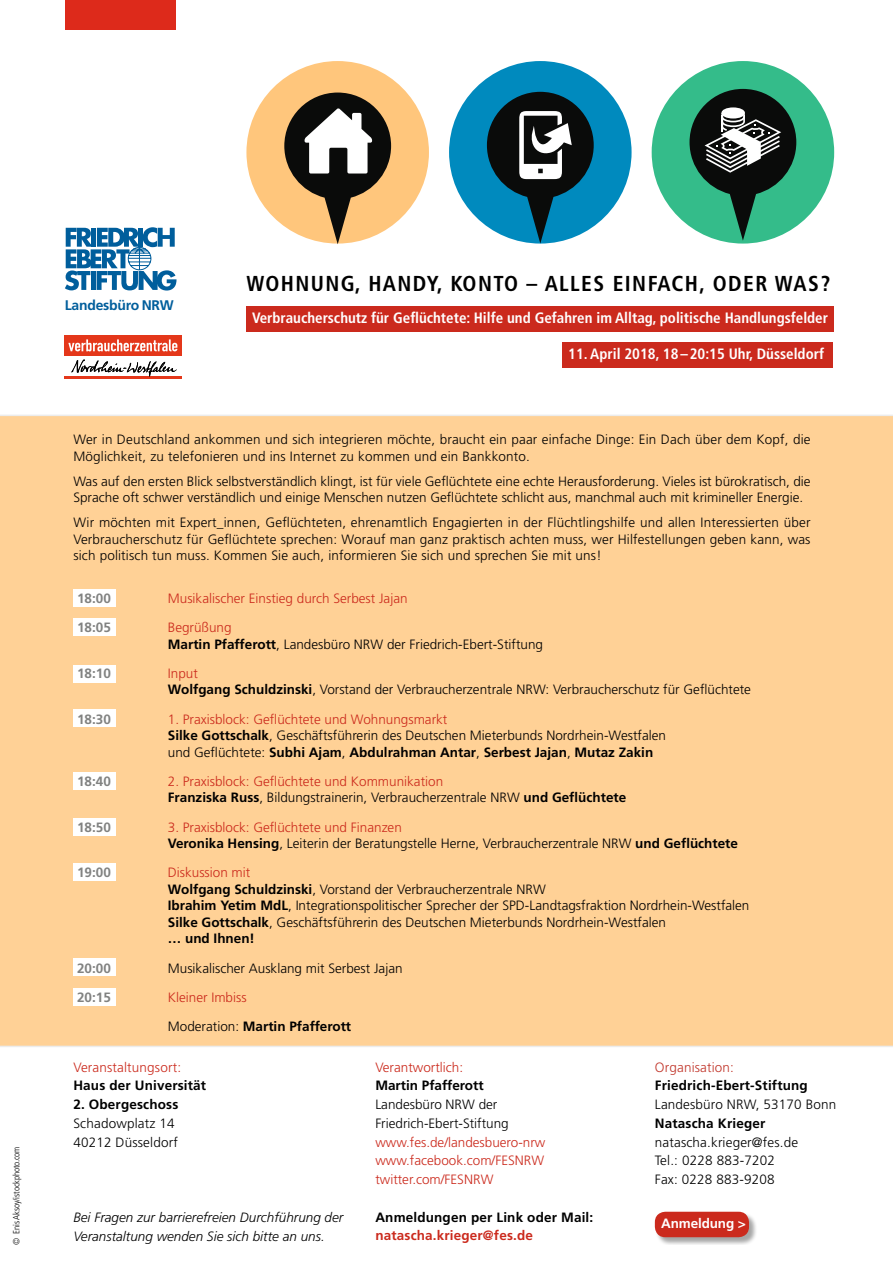
<style>
.page{position:relative;width:893px;height:1263px;background:#fff}
.page>*{position:absolute;margin:0;border:0;box-sizing:border-box;transform-origin:0 0}
.t1{font:700 condensed 21.6px "Frutiger";letter-spacing:.065em;color:#000}
.t2{font:700 condensed 15px "Frutiger";color:#fff}
.t3{font:700 13.95px "Frutiger";letter-spacing:-.015em;color:#005e9c}
.t4{font:300 13.5px/16.5px "Frutiger";color:#000}
.t5{font:300 13.5px/18.8px "Frutiger";color:#cb2a1d;text-align:justify}
.t6{font:700 13.5px/29.2px "Frutiger";letter-spacing:.01em;color:#000}
.t7{font:italic 300 13.5px/18.8px "Frutiger";color:#000}
.t8{font:700 13.5px "Frutiger";color:#818281}
.t9{font:700 13.5px "Frutiger";letter-spacing:.01em;color:#cb2a1d}
.t10{font:300 13.5px "Frutiger";letter-spacing:.01em;color:#c1362b}
.t11{font:700 13.5px "Frutiger CE";letter-spacing:-.01em;color:#fff}
.t12{font:300 condensed 9px "Frutiger";letter-spacing:-.01em;color:#000}
.s1{color:#cb2a1d}
.s2{font-weight:700}
.s3{font-weight:700;color:#000}
.s4{color:#000}
.s5{font-weight:300;color:#cb2a1d}
.s6{font-weight:300}
</style>
<div class="page">
<div style="left:449px;top:61px;width:183px;height:183px;background:#008abe;border-radius:50%"></div>
<svg style="left:487px;top:92px;width:107px;height:152px"></svg>
<div style="left:0;top:415px;width:893px;height:632px;background:#ffd196"></div>
<svg style="left:65px;top:227px;width:112px;height:64px"></svg>
<div style="left:65px;top:0;width:110px;height:30px;background:#dd2a1b"></div>
<div style="left:655px;top:1212px;width:103px;height:33px;background:#000;opacity:.35"></div>
<div style="left:655px;top:1212px;width:94px;height:25px;background:#cb2a1d;border-radius:10px"></div>
<div style="left:246px;top:61px;width:183px;height:183px;background:#ffc67c;border-radius:50%"></div>
<svg style="left:284px;top:93px;width:107px;height:151px"></svg>
<div style="left:652px;top:61px;width:182px;height:183px;background:#34bc8a;border-radius:50%"></div>
<svg style="left:689px;top:89px;width:107px;height:152px"></svg>
<div style="left:246px;top:306px;width:588px;height:25px;background:#cb2a1d"></div>
<div style="left:562px;top:342px;width:270px;height:26px;background:#cb2a1d"></div>
<hr style="left:73px;top:659px;width:738px;height:2px;background:#fff">
<hr style="left:73px;top:705px;width:738px;height:2px;background:#fff">
<hr style="left:73px;top:843px;width:738px;height:1px;background:#fff">
<hr style="left:73px;top:613px;width:738px;height:1px;background:#fff">
<div style="left:73px;top:589px;width:42px;height:18px;background:#fff"></div>
<div style="left:73px;top:665px;width:42px;height:18px;background:#fff"></div>
<div style="left:73px;top:710px;width:42px;height:17px;background:#fff"></div>
<div style="left:73px;top:772px;width:42px;height:18px;background:#fff"></div>
<div style="left:73px;top:818px;width:42px;height:18px;background:#fff"></div>
<div style="left:73px;top:864px;width:42px;height:17px;background:#fff"></div>
<div style="left:73px;top:958px;width:42px;height:18px;background:#fff"></div>
<div style="left:73px;top:988px;width:42px;height:18px;background:#fff"></div>
<div style="left:73px;top:618px;width:42px;height:18px;background:#fff"></div>
<div style="left:65px;top:336px;width:117px;height:20px;background:#e4371a"></div>
<svg style="left:68px;top:339px;width:109px;height:12px"></svg>
<hr style="left:65px;top:376px;width:117px;height:2px;background:#e4371a">
<svg style="left:71px;top:359px;width:106px;height:18px"></svg>
<p class="t12" style="left:11px;top:1245px;width:100px;rotate:-90deg">© Enis Aksoy/istockphoto.com</p>
<p class="t3" style="left:65px;top:297px;width:110px">Landesbüro NRW</p>
<h1 class="t1" style="left:246px;top:271px;width:585px">WOHNUNG, HANDY, KONTO – ALLES EINFACH, ODER WAS?</h1>
<p class="t2" style="left:252px;top:309px;width:578px">Verbraucherschutz für Geflüchtete: Hilfe und Gefahren im Alltag, politische Handlungsfelder</p>
<p class="t2" style="left:568px;top:345px;width:257px">11. April 2018, 18–20:15 Uhr, Düsseldorf</p>
<p class="t4" style="left:73px;top:431px;width:739px">Wer in Deutschland ankommen und sich integrieren möchte, braucht ein paar einfache Dinge: Ein Dach über dem Kopf, die<br>Möglichkeit, zu telefonieren und ins Internet zu kommen und ein Bankkonto.</p>
<p class="t4" style="left:73px;top:473px;width:739px">Was auf den ersten Blick selbstverständlich klingt, ist für viele Geflüchtete eine echte Herausforderung. Vieles ist bürokratisch, die<br>Sprache oft schwer verständlich und einige Menschen nutzen Geflüchtete schlicht aus, manchmal auch mit krimineller Energie.</p>
<p class="t4" style="left:73px;top:514px;width:739px;text-align:justify">Wir möchten mit Expert_innen, Geflüchteten, ehrenamtlich Engagierten in der Flüchtlingshilfe und allen Interessierten über Verbraucherschutz für Geflüchtete sprechen: Worauf man ganz praktisch achten muss, wer Hilfestellungen geben kann, was sich politisch tun muss. Kommen Sie auch, informieren Sie sich und sprechen Sie mit uns!</p>
<p class="t8" style="left:77px;top:590px;width:35px">18:00</p>
<p class="t5" style="left:168px;top:589px;width:241px">Musikalischer Einstieg durch Serbest Jajan</p>
<p class="t8" style="left:77px;top:619px;width:35px">18:05</p>
<p class="t4" style="left:168px;top:619px;width:377px"><span class="s1">Begrüßung<br></span><span class="s2">Martin Pfafferott</span>, Landesbüro NRW der Friedrich-Ebert-Stiftung</p>
<p class="t8" style="left:77px;top:665px;width:35px">18:10</p>
<p class="t4" style="left:168px;top:665px;width:585px"><span class="s1">Input<br></span><span class="s2">Wolfgang Schuldzinski</span>, Vorstand der Verbraucherzentrale NRW: Verbraucherschutz für Geflüchtete</p>
<p class="t8" style="left:77px;top:711px;width:35px">18:30</p>
<p class="t4" style="left:168px;top:710px;width:500px"><span class="s1">1. Praxisblock: Geflüchtete und Wohnungsmarkt<br></span><span class="s2">Silke Gottschalk</span>, Geschäftsführerin des Deutschen Mieterbunds Nordrhein-Westfalen und Geflüchtete: <span class="s2">Subhi Ajam</span>, <span class="s2">Abdulrahman Antar</span>, <span class="s2">Serbest Jajan</span>, <span class="s2">Mutaz Zakin</span></p>
<p class="t8" style="left:77px;top:773px;width:35px">18:40</p>
<p class="t5" style="left:168px;top:773px;width:460px;line-height:16.5px">2. Praxisblock: Geflüchtete und Kommunikation<br><span class="s3">Franziska Russ</span><span class="s4">, Bildungstrainerin, Verbraucherzentrale NRW</span> <span class="s3">und Geflüchtete</span></p>
<p class="t8" style="left:77px;top:819px;width:35px">18:50</p>
<p class="t4" style="left:168px;top:818px;width:572px"><span class="s1">3. Praxisblock: Geflüchtete und Finanzen<br></span><span class="s2">Veronika Hensing</span>, Leiterin der Beratungstelle Herne, Verbraucherzentrale NRW <span class="s2">und Geflüchtete</span></p>
<p class="t8" style="left:77px;top:865px;width:35px">19:00</p>
<p class="t4" style="left:168px;top:864px;width:583px"><span class="s1">Diskussion mit<br></span><span class="s2">Wolfgang Schuldzinski</span>, Vorstand der Verbraucherzentrale NRW<br><span class="s2">Ibrahim Yetim MdL</span>, Integrationspolitischer Sprecher der SPD-Landtagsfraktion Nordrhein-Westfalen <span class="s2">Silke Gottschalk</span>, Geschäftsführerin des Deutschen Mieterbunds Nordrhein-Westfalen<br><span class="s2">… und Ihnen!</span></p>
<p class="t8" style="left:77px;top:960px;width:35px">20:00</p>
<p class="t4" style="left:168px;top:959px;width:236px">Musikalischer Ausklang mit Serbest Jajan</p>
<p class="t8" style="left:77px;top:989px;width:35px">20:15</p>
<p class="t6" style="left:168px;top:982px;width:185px"><span class="s5">Kleiner Imbiss<br></span><span class="s6">Moderation:</span> Martin Pfafferott</p>
<p class="t5" style="left:73px;top:1058px;width:109px">Veranstaltungsort:</p>
<p class="t6" style="left:73px;top:1071px;width:134px">Haus der Universität</p>
<p class="t6" style="left:73px;top:1090px;width:107px">2. Obergeschoss</p>
<p class="t4" style="left:73px;top:1114px;width:106px;line-height:18.8px">Schadowplatz 14<br>40212 Düsseldorf</p>
<p class="t7" style="left:73px;top:1208px;width:272px">Bei Fragen zur barrierefreien Durchführung der<br>Veranstaltung wenden Sie sich bitte an uns.</p>
<p class="t5" style="left:375px;top:1057px;width:89px">Verantwortlich:</p>
<p class="t6" style="left:375px;top:1071px;width:110px">Martin Pfafferott</p>
<p class="t4" style="left:375px;top:1095px;width:135px;line-height:18.8px">Landesbüro NRW der<br>Friedrich-Ebert-Stiftung</p>
<p class="t5" style="left:375px;top:1132px;width:172px">www.fes.de/landesbuero-nrw www.facebook.com/FESNRW twitter.com/FESNRW</p>
<p class="t6" style="left:375px;top:1203px;width:219px">Anmeldungen per Link oder Mail:</p>
<p class="t9" style="left:375px;top:1227px;width:159px">natascha.krieger@fes.de</p>
<p class="t10" style="left:655px;top:1059px;width:81px">Organisation:</p>
<p class="t6" style="left:655px;top:1071px;width:154px">Friedrich-Ebert-Stiftung</p>
<p class="t4" style="left:655px;top:1096px;width:183px">Landesbüro NRW, 53170 Bonn</p>
<p class="t6" style="left:655px;top:1108px;width:112px">Natascha Krieger</p>
<p class="t4" style="left:655px;top:1133px;width:145px;line-height:18.8px">natascha.krieger@fes.de<br>Tel.: 0228 883-7202<br>Fax: 0228 883-9208</p>
<p class="t11" style="left:661px;top:1215px;width:86px">Anmeldung &gt;</p>
</div>
